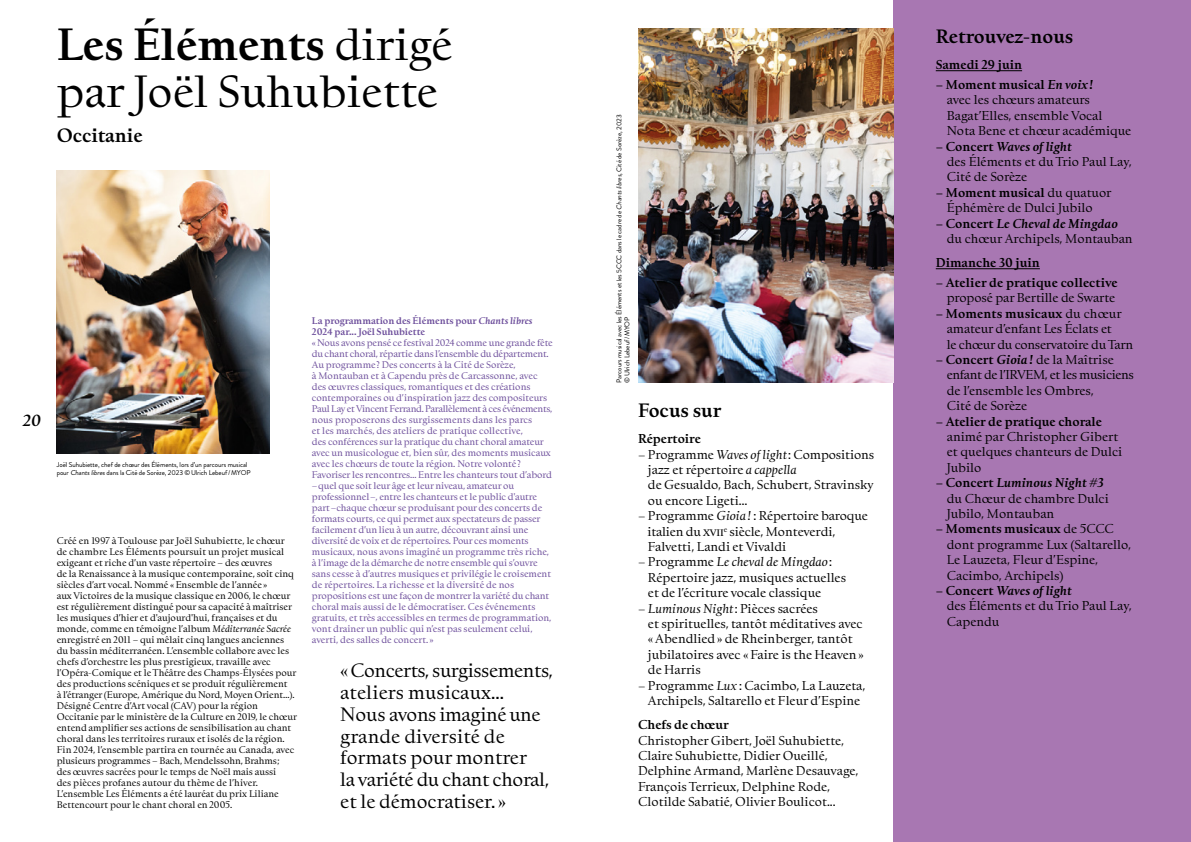
<style>
.page{position:relative;width:1191px;height:842px;background:#fff}
.page>*{position:absolute;margin:0;border:0;box-sizing:border-box;transform-origin:0 0}
.t1{font:42px/46.2px "Kernevel";color:#000}
.t2{font:18px/22px "Kernevel";letter-spacing:-.01em;color:#000}
.t3{font:700 18px "Kernevel";color:#000}
.t4{font:italic 700 15px "Kernevel";color:#000}
.t5{font:12px/15.4px "Kernevel";color:#000}
.t6{font:700 12px "Kernevel";color:#000}
.t7{font:12px/15.4px "Kernevel";letter-spacing:-.02em;color:#000}
.t8{font:9px/11px "Kernevel";letter-spacing:-.01em;color:#6b4c9a}
.t9{font:9px/11px "Kernevel";color:#000}
.t10{font:700 9px/11px "Kernevel";color:#6b4c9a}
.t11{font:7px/8px "Brandon Grotesque";letter-spacing:-.01em;color:#000}
.s1{font-weight:700}
.s2{font-style:italic}
.s3{font-weight:700;font-style:italic}
</style>
<div class="page">
<div style="left:893px;top:0;width:298px;height:842px;background:#a877b2"></div>
<hr style="left:935px;top:70px;width:87px;height:1px;background:#000">
<hr style="left:935px;top:268px;width:105px;height:1px;background:#000">
<img style="left:638px;top:28px;width:255px;height:355px">
<img style="left:57px;top:170px;width:212px;height:283px">
<h1 class="t1" style="left:57px;top:19px;width:397px"><span class="s1">Les Éléments</span> dirigé par Joël Suhubiette</h1>
<h2 class="t3" style="left:57px;top:121px;width:87px">Occitanie</h2>
<p class="t4" style="left:23px;top:408px;width:20px">20</p>
<p class="t11" style="left:57px;top:461px;width:195px">Joël Suhubiette, chef de chœur des Éléments, lors d’un parcours musical pour Chantslibresdans la Cité de Sorèze, 2023 ©Ulrich Lebeuf/MYOP</p>
<p class="t9" style="left:57px;top:535px;width:242px">Créé en 1997 à Toulouse par Joël Suhubiette, le chœur de chambre Les Éléments poursuit un projet musical exigeant et riche d’un vaste répertoire – des œuvres<br>de la Renaissance à la musique contemporaine, soit cinq siècles d’art vocal. Nommé « Ensemble de l’année »<br>aux Victoires de la musique classique en 2006, le chœur est régulièrement distingué pour sa capacité à maîtriser les musiques d’hier et d'aujourd'hui, françaises et du monde, comme en témoigne l’album <span class="s2">Méditerranée Sacrée </span>enregistré en 2011 – qui mêlait cinq langues anciennes du bassin méditerranéen. L’ensemble collabore avec les chefs d’orchestre les plus prestigieux, travaille avec l’Opéra-Comique et le Théâtre des Champs-Élysées pour des productions scéniques et se produit régulièrement<br>à l’étranger (Europe, Amérique du Nord, Moyen Orient…).<br>Désigné Centre d’Art vocal (CAV) pour la région Occitanie par le ministère de la Culture en 2019, le chœur entend amplifier ses actions de sensibilisation au chant choral dans les territoires ruraux et isolés de la région.<br>Fin 2024, l’ensemble partira en tournée au Canada, avec plusieurs programmes – Bach, Mendelssohn, Brahms ;<br>des œuvres sacrées pour le temps de Noël mais aussi<br>des pièces profanes autour du thème de l’hiver.<br>L’ensemble Les Éléments a été lauréat du prix Liliane Bettencourt pour le chant choral en 2005.</p>
<p class="t10" style="left:312px;top:315px;width:222px">La programmation des Éléments pour <span class="s2">Chants libres<br></span>2024 par... Joël Suhubiette</p>
<p class="t8" style="left:312px;top:337px;width:242px">« Nous avons pensé ce festival 2024 comme une grande fête du chant choral, répartie dans l’ensemble du département.<br>Au programme ? Des concerts à la Cité de Sorèze,<br>à Montauban et à Capendu près de Carcassonne, avec des œuvres classiques, romantiques et des créations contemporaines ou d’inspiration jazz des compositeurs Paul Lay et Vincent Ferrand. Parallèlement à ces événements, nous proposerons des surgissements dans les parcs<br>et les marchés, des ateliers de pratique collective,<br>des conférences sur la pratique du chant choral amateur avec un musicologue et, bien sûr, des moments musicaux avec les chœurs de toute la région. Notre volonté ?<br>Favoriser les rencontres… Entre les chanteurs tout d’abord</p>
<p class="t8" style="left:312px;top:480px;width:241px">– quel que soit leur âge et leur niveau, amateur ou professionnel –, entre les chanteurs et le public d'autre part –chaque chœur se produisant pour des concerts de formats courts, ce qui permet aux spectateurs de passer facilement d’un lieu à un autre, découvrant ainsi une diversité de voix et de répertoires. Pour ces moments musicaux, nous avons imaginé un programme très riche, à l’image de la démarche de notre ensemble qui s’ouvre sans cesse à d’autres musiques et privilégie le croisement de répertoires. La richesse et la diversité de nos propositions est une façon de montrer la variété du chant choral mais aussi de le démocratiser. Ces événements gratuits, et très accessibles en termes de programmation, vont drainer un public qui n’est pas seulement celui, averti, des salles de concert. »</p>
<h2 class="t2" style="left:340px;top:657px;width:214px">« Concerts, surgissements, ateliers musicaux…<br>Nous avons imaginé une grande diversité de formats pour montrer<br>la variété du chant choral, et le démocratiser. »</h2>
<p class="t11" style="left:615px;top:383px;width:269px;rotate:-90deg">Parcours musical avec les Éléments et les 5CCC dans le cadre de Chantslibres, Cité de Sorèze, 2023 ©Ulrich Lebeuf/MYOP</p>
<h2 class="t3" style="left:638px;top:396px;width:85px">Focus sur</h2>
<p class="t6" style="left:638px;top:429px;width:64px">Répertoire</p>
<p class="t5" style="left:648px;top:446px;width:228px;text-indent:-10px">– Programme <span class="s2">Waves of light</span> : Compositions jazz et répertoire <span class="s2">a cappella<br></span>de Gesualdo, Bach, Schubert, Stravinsky ou encore Ligeti…</p>
<p class="t5" style="left:647px;top:507px;width:222px;text-indent:-9px">– Programme <span class="s2">Gioia !</span> : Répertoire baroque italien du xvii<sup>e</sup> siècle, Monteverdi,<br>Falvetti, Landi et Vivaldi</p>
<p class="t5" style="left:648px;top:553px;width:200px;text-indent:-10px">– Programme <span class="s2">Le cheval de Mingdao</span> :<br>Répertoire jazz, musiques actuelles et de l’écriture vocale classique</p>
<p class="t5" style="left:648px;top:600px;width:217px;text-indent:-10px">– <span class="s2">Luminous Night</span> : Pièces sacrées<br>et spirituelles, tantôt méditatives avec « Abendlied » de Rheinberger, tantôt jubilatoires avec « Faire is the Heaven » de Harris</p>
<p class="t5" style="left:638px;top:677px;width:229px;text-align:center">– Programme <span class="s2">Lux</span> : Cacimbo, La Lauzeta,<br>Archipels, Saltarello et Fleur d’Espine</p>
<p class="t6" style="left:638px;top:715px;width:92px">Chefs de chœur</p>
<p class="t5" style="left:638px;top:732px;width:222px">Christopher Gibert, Joël Suhubiette, Claire Suhubiette, Didier Oueillé, Delphine Armand, Marlène Desauvage, François Terrieux, Delphine Rode, Clotilde Sabatié, Olivier Boulicot...</p>
<h2 class="t3" style="left:935px;top:22px;width:139px">Retrouvez-nous</h2>
<p class="t6" style="left:935px;top:55px;width:88px">Samedi 29 juin</p>
<p class="t5" style="left:946px;top:76px;width:186px;text-indent:-11px"><span class="s1">– Moment musical</span> <span class="s3">En voix !<br></span>avec les chœurs amateurs<br>Bagat’Elles, ensemble Vocal<br>Nota Bene et chœur académique</p>
<p class="t5" style="left:946px;top:138px;width:186px;text-indent:-11px"><span class="s1">– Concert</span> <span class="s3">Waves of light<br></span>des Éléments et du Trio Paul Lay,<br>Cité de Sorèze</p>
<p class="t5" style="left:946px;top:184px;width:166px;text-indent:-11px"><span class="s1">– Moment musical</span> du quatuor<br>Éphémère de Dulci Jubilo</p>
<p class="t5" style="left:946px;top:215px;width:187px;text-indent:-11px"><span class="s1">– Concert</span> <span class="s3">Le Cheval de Mingdao </span>du chœur Archipels, Montauban</p>
<p class="t6" style="left:935px;top:253px;width:106px">Dimanche 30 juin</p>
<p class="t6" style="left:935px;top:273px;width:183px">– Atelier de pratique collective</p>
<p class="t5" style="left:946px;top:289px;width:170px">proposé par Bertille de Swarte</p>
<p class="t7" style="left:946px;top:305px;width:188px;text-indent:-11px"><span class="s1">– Moments musicaux</span> du chœur amateur d’enfant Les Éclats et<br>le chœur du conservatoire du Tarn</p>
<p class="t5" style="left:946px;top:351px;width:189px;text-indent:-11px"><span class="s1">– Concert</span> <span class="s3">Gioia !</span> de la Maîtrise enfant de l’IRVEM, et les musiciens de l’ensemble les Ombres,<br>Cité de Sorèze</p>
<p class="t6" style="left:935px;top:411px;width:168px">– Atelier de pratique chorale</p>
<p class="t5" style="left:946px;top:428px;width:177px">animé par Christopher Gibert et quelques chanteurs de Dulci<br>Jubilo</p>
<p class="t5" style="left:946px;top:474px;width:163px;text-indent:-11px"><span class="s1">– Concert</span> <span class="s3">Luminous Night #3 </span>du Chœur de chambre Dulci<br>Jubilo, Montauban</p>
<p class="t5" style="left:946px;top:520px;width:186px;text-indent:-11px"><span class="s1">– Moments musicaux</span> de 5CCC dont programme Lux (Saltarello,<br>Le Lauzeta, Fleur d’Espine,<br>Cacimbo, Archipels)</p>
<p class="t5" style="left:946px;top:582px;width:186px;text-indent:-11px"><span class="s1">– Concert</span> <span class="s3">Waves of light<br></span>des Éléments et du Trio Paul Lay,<br>Capendu</p>
</div>
